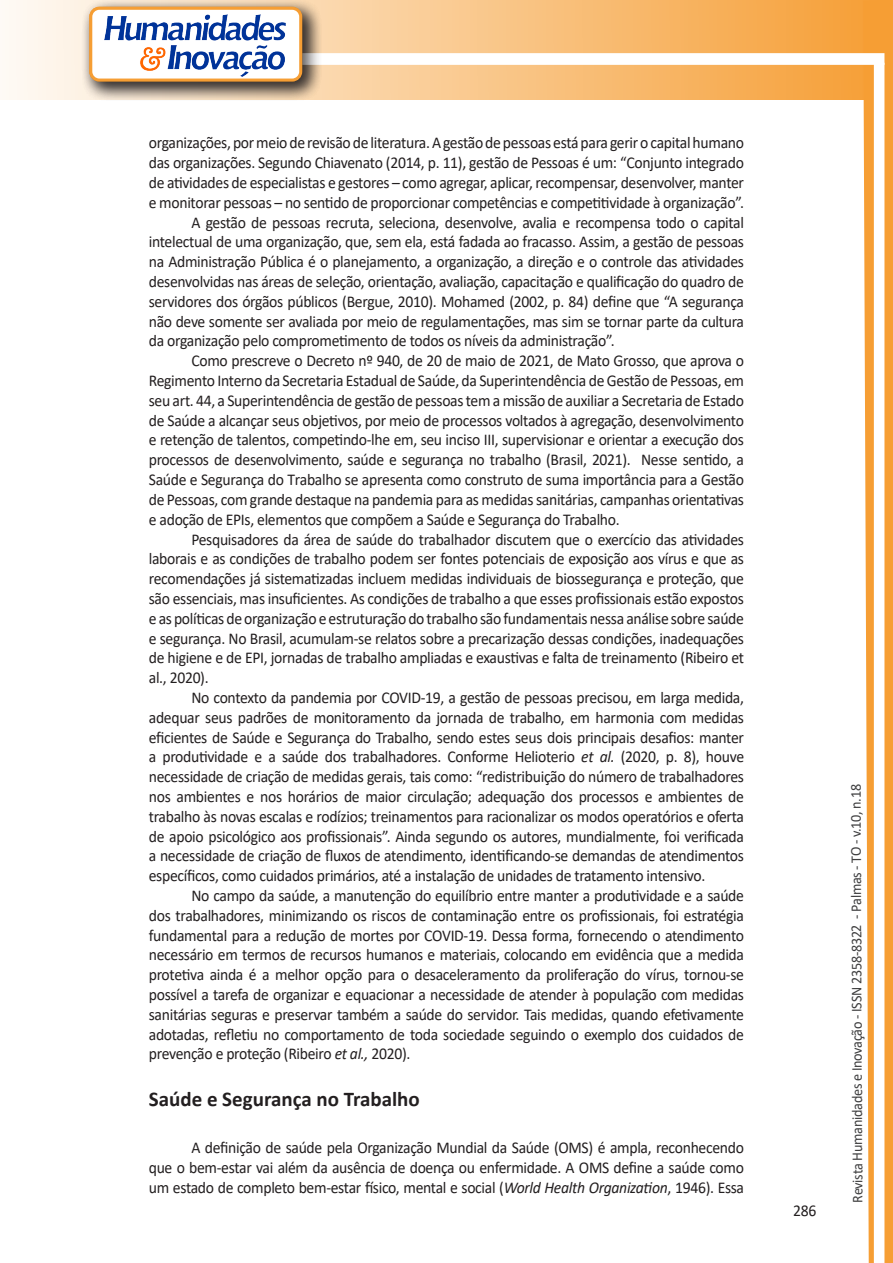
<style>
.page{position:relative;width:893px;height:1263px;background:#fff}
.page>*{position:absolute;margin:0;border:0;box-sizing:border-box;transform-origin:0 0}
.Titulo_2{font:700 21px "Calibri";color:#231f20}
.texto{font:16.5px/19.8px "Calibri";letter-spacing:-.02em;color:#231f20;text-align:justify;scale:.95 1}
.t1{font:15px "Calibri";letter-spacing:-.025em;color:#3e3e3f;scale:.95 1}
.s1{font-style:italic}
</style>
<div class="page">
<svg style="left:5px;top:0;width:858px;height:100px;background:#f9c484"></svg>
<div style="left:302px;top:53px;width:582px;height:12px;background:#fff;border:2px solid #fff"></div>
<svg style="left:863px;top:0;width:30px;height:1263px"></svg>
<div style="left:81px;top:0;width:241px;height:102px;background:#231f20;opacity:.75"></div>
<div style="left:91px;top:8px;width:210px;height:72px;background:#fff;border-radius:9px"></div>
<img style="left:104px;top:14px;width:181px;height:62px">
<div style="left:89px;top:7px;width:213px;height:75px;border:3px solid #f69e34;border-radius:9px"></div>
<p class="texto" style="left:149px;top:133px;width:628px">organizações, por meio de revisão de literatura. A gestão de pessoas está para gerir o capital humano das organizações. Segundo Chiavenato (2014, p. 11), gestão de Pessoas é um: “Conjunto integrado de atividades de especialistas e gestores – como agregar, aplicar, recompensar, desenvolver, manter e monitorar pessoas – no sentido de proporcionar competências e competitividade à organização”.</p>
<p class="texto" style="left:149px;top:212px;width:628px;text-indent:43px">A gestão de pessoas recruta, seleciona, desenvolve, avalia e recompensa todo o capital intelectual de uma organização, que, sem ela, está fadada ao fracasso. Assim, a gestão de pessoas na Administração Pública é o planejamento, a organização, a direção e o controle das atividades desenvolvidas nas áreas de seleção, orientação, avaliação, capacitação e qualificação do quadro de servidores dos órgãos públicos (Bergue, 2010). Mohamed (2002, p. 84) define que “A segurança não deve somente ser avaliada por meio de regulamentações, mas sim se tornar parte da cultura da organização pelo comprometimento de todos os níveis da administração”.</p>
<p class="texto" style="left:149px;top:350px;width:628px;text-indent:43px">Como prescreve o Decreto nº 940, de 20 de maio de 2021, de Mato Grosso, que aprova o Regimento Interno da Secretaria Estadual de Saúde, da Superintendência de Gestão de Pessoas, em seu art. 44, a Superintendência de gestão de pessoas tem a missão de auxiliar a Secretaria de Estado de Saúde a alcançar seus objetivos, por meio de processos voltados à agregação, desenvolvimento e retenção de talentos, competindo-lhe em, seu inciso III, supervisionar e orientar a execução dos processos de desenvolvimento, saúde e segurança no trabalho (Brasil, 2021). Nesse sentido, a Saúde e Segurança do Trabalho se apresenta como construto de suma importância para a Gestão de Pessoas, com grande destaque na pandemia para as medidas sanitárias, campanhas orientativas e adoção de EPIs, elementos que compõem a Saúde e Segurança do Trabalho.</p>
<p class="texto" style="left:149px;top:529px;width:628px;text-indent:43px">Pesquisadores da área de saúde do trabalhador discutem que o exercício das atividades laborais e as condições de trabalho podem ser fontes potenciais de exposição aos vírus e que as recomendações já sistematizadas incluem medidas individuais de biossegurança e proteção, que são essenciais, mas insuficientes. As condições de trabalho a que esses profissionais estão expostos e as políticas de organização e estruturação do trabalho são fundamentais nessa análise sobre saúde e segurança. No Brasil, acumulam-se relatos sobre a precarização dessas condições, inadequações de higiene e de EPI, jornadas de trabalho ampliadas e exaustivas e falta de treinamento (Ribeiro et al., 2020).</p>
<p class="texto" style="left:149px;top:687px;width:628px;text-indent:43px">No contexto da pandemia por COVID-19, a gestão de pessoas precisou, em larga medida, adequar seus padrões de monitoramento da jornada de trabalho, em harmonia com medidas eficientes de Saúde e Segurança do Trabalho, sendo estes seus dois principais desafios: manter a produtividade e a saúde dos trabalhadores. Conforme Helioterio <span class="s1">et al.</span> (2020, p. 8), houve necessidade de criação de medidas gerais, tais como: “redistribuição do número de trabalhadores nos ambientes e nos horários de maior circulação; adequação dos processos e ambientes de trabalho às novas escalas e rodízios; treinamentos para racionalizar os modos operatórios e oferta de apoio psicológico aos profissionais”. Ainda segundo os autores, mundialmente, foi verificada a necessidade de criação de fluxos de atendimento, identificando-se demandas de atendimentos específicos, como cuidados primários, até a instalação de unidades de tratamento intensivo.</p>
<p class="texto" style="left:149px;top:885px;width:628px;text-indent:43px">No campo da saúde, a manutenção do equilíbrio entre manter a produtividade e a saúde dos trabalhadores, minimizando os riscos de contaminação entre os profissionais, foi estratégia fundamental para a redução de mortes por COVID-19. Dessa forma, fornecendo o atendimento necessário em termos de recursos humanos e materiais, colocando em evidência que a medida protetiva ainda é a melhor opção para o desaceleramento da proliferação do vírus, tornou-se possível a tarefa de organizar e equacionar a necessidade de atender à população com medidas sanitárias seguras e preservar também a saúde do servidor. Tais medidas, quando efetivamente adotadas, refletiu no comportamento de toda sociedade seguindo o exemplo dos cuidados de prevenção e proteção (Ribeiro <span class="s1">et al.,</span> 2020).</p>
<p class="Titulo_2" style="left:149px;top:1084px;width:273px">Saúde e Segurança no Trabalho</p>
<p class="texto" style="left:149px;top:1137px;width:628px;text-indent:43px">A definição de saúde pela Organização Mundial da Saúde (OMS) é ampla, reconhecendo que o bem-estar vai além da ausência de doença ou enfermidade. A OMS define a saúde como um estado de completo bem-estar físico, mental e social (<span class="s1">World Health Organization</span>, 1946). Essa</p>
<p class="texto" style="left:793px;top:1200px;width:26px">286</p>
<p class="t1" style="left:846px;top:1203px;width:442px;rotate:-90deg">Revista Humanidades e Inovação - ISSN 2358-8322 - Palmas - TO - v.10, n.18</p>
</div>
